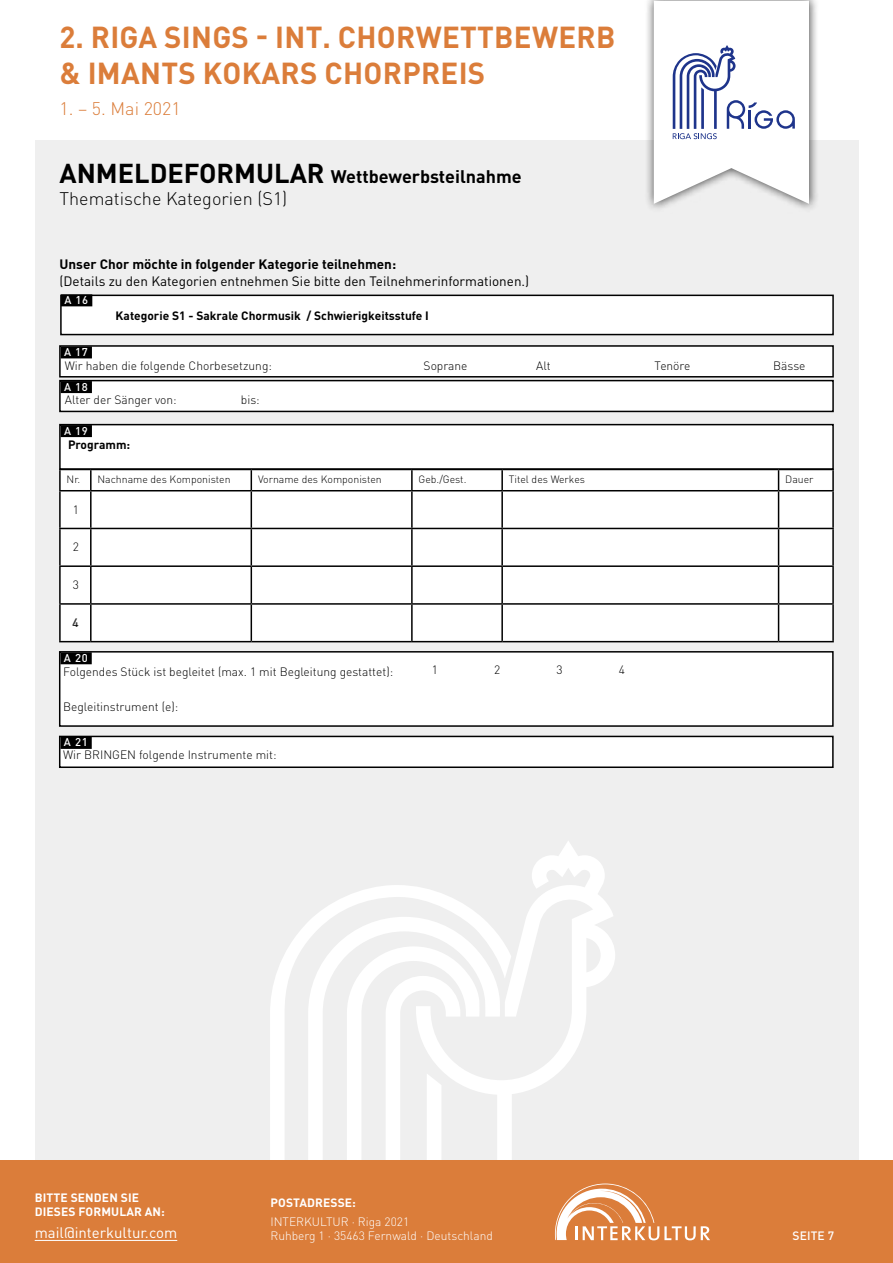
<style>
.page{position:relative;width:893px;height:1263px;background:#fff}
.page>*{position:absolute;margin:0;border:0;box-sizing:border-box;transform-origin:0 0}
.t1{font:700 30px/36px "DIN Pro";letter-spacing:.01em;color:#db7d3a}
.t2{font:300 18px/21.6px "DIN Pro";color:#000}
.t3{font:300 18px "DIN Pro";color:#db7d3a}
.t4{font:15px "DIN Pro";color:#fff}
.t5{font:13.5px "DIN Pro";color:#000}
.t6{font:700 13.5px "DIN Pro";color:#000}
.t7{font:300 12px "DIN Pro";color:#000}
.t8{font:700 12px "DIN Pro";color:#000}
.t9{font:300 12px/14.4px "DIN Pro";color:#fff}
.t10{font:700 12px/14.4px "DIN Pro";letter-spacing:.01em;color:#fff}
.t11{font:500 12px "DIN Pro";letter-spacing:.01em;color:#fff}
.t12{font:500 11.25px "DIN Pro";letter-spacing:.06em;color:#fff}
.t13{font:300 10.5px "DIN Pro";color:#000}
.s1{font-weight:700;font-size:27px}
.s2{font-weight:700}
</style>
<div class="page">
<div style="left:35px;top:140px;width:823px;height:1021px;background:#efefef"></div>
<svg style="left:511px;top:841px;width:104px;height:320px"></svg>
<svg style="left:270px;top:885px;width:241px;height:276px"></svg>
<div style="left:0;top:1161px;width:893px;height:102px;background:#db7d3a"></div>
<svg style="left:555px;top:1183px;width:155px;height:57px"></svg>
<div style="left:644px;top:0;width:174px;height:213px;background:#000;opacity:.75"></div>
<svg style="left:654px;top:1px;width:155px;height:203px"></svg>
<div style="left:61px;top:295px;width:772px;height:40px;background:#fff"></div>
<div style="left:60px;top:295px;width:774px;height:40px;border:2px solid #000"></div>
<div style="left:61px;top:294px;width:31px;height:12px;background:#000"></div>
<div style="left:60px;top:346px;width:773px;height:31px;background:#fff"></div>
<div style="left:61px;top:346px;width:31px;height:12px;background:#000"></div>
<div style="left:59px;top:345px;width:775px;height:32px;border:2px solid #000"></div>
<div style="left:60px;top:381px;width:773px;height:30px;background:#fff"></div>
<div style="left:61px;top:381px;width:31px;height:12px;background:#000"></div>
<div style="left:59px;top:380px;width:775px;height:32px;border:2px solid #000"></div>
<div style="left:60px;top:425px;width:773px;height:44px;background:#fff"></div>
<div style="left:61px;top:425px;width:31px;height:12px;background:#000"></div>
<div style="left:59px;top:424px;width:775px;height:46px;border:2px solid #000"></div>
<div style="left:61px;top:491px;width:771px;height:150px;background:#fff"></div>
<hr style="left:59px;top:469px;width:32px;height:1px;background:#000">
<hr style="left:59px;top:470px;width:2px;height:20px;background:#000">
<hr style="left:779px;top:469px;width:55px;height:1px;background:#000">
<svg style="left:60px;top:469px;width:772px;height:21px"></svg>
<hr style="left:832px;top:470px;width:2px;height:20px;background:#000">
<hr style="left:59px;top:490px;width:32px;height:1px;background:#000">
<hr style="left:59px;top:491px;width:2px;height:37px;background:#000">
<hr style="left:91px;top:490px;width:160px;height:1px;background:#000">
<hr style="left:90px;top:491px;width:2px;height:37px;background:#000">
<hr style="left:251px;top:490px;width:161px;height:1px;background:#000">
<hr style="left:251px;top:491px;width:1px;height:37px;background:#000">
<hr style="left:412px;top:490px;width:90px;height:1px;background:#000">
<hr style="left:411px;top:491px;width:2px;height:37px;background:#000">
<hr style="left:502px;top:490px;width:277px;height:1px;background:#000">
<hr style="left:501px;top:491px;width:2px;height:37px;background:#000">
<hr style="left:779px;top:490px;width:55px;height:1px;background:#000">
<hr style="left:778px;top:491px;width:1px;height:37px;background:#000">
<hr style="left:832px;top:491px;width:2px;height:37px;background:#000">
<hr style="left:59px;top:528px;width:32px;height:1px;background:#000">
<hr style="left:59px;top:529px;width:2px;height:36px;background:#000">
<hr style="left:91px;top:528px;width:160px;height:1px;background:#000">
<hr style="left:90px;top:529px;width:2px;height:36px;background:#000">
<hr style="left:251px;top:528px;width:161px;height:1px;background:#000">
<hr style="left:251px;top:529px;width:1px;height:36px;background:#000">
<hr style="left:412px;top:528px;width:90px;height:1px;background:#000">
<hr style="left:411px;top:529px;width:2px;height:36px;background:#000">
<hr style="left:502px;top:528px;width:277px;height:1px;background:#000">
<hr style="left:501px;top:529px;width:2px;height:36px;background:#000">
<hr style="left:779px;top:528px;width:55px;height:1px;background:#000">
<hr style="left:778px;top:529px;width:1px;height:36px;background:#000">
<hr style="left:832px;top:529px;width:2px;height:36px;background:#000">
<hr style="left:59px;top:565px;width:32px;height:2px;background:#000">
<hr style="left:59px;top:567px;width:2px;height:36px;background:#000">
<hr style="left:91px;top:565px;width:160px;height:2px;background:#000">
<hr style="left:90px;top:567px;width:2px;height:36px;background:#000">
<hr style="left:251px;top:565px;width:161px;height:2px;background:#000">
<hr style="left:251px;top:567px;width:1px;height:36px;background:#000">
<hr style="left:412px;top:565px;width:90px;height:2px;background:#000">
<hr style="left:411px;top:567px;width:2px;height:36px;background:#000">
<hr style="left:502px;top:565px;width:277px;height:2px;background:#000">
<hr style="left:501px;top:567px;width:2px;height:36px;background:#000">
<hr style="left:779px;top:565px;width:55px;height:2px;background:#000">
<hr style="left:778px;top:567px;width:1px;height:36px;background:#000">
<hr style="left:832px;top:567px;width:2px;height:36px;background:#000">
<hr style="left:59px;top:603px;width:32px;height:2px;background:#000">
<hr style="left:59px;top:605px;width:2px;height:36px;background:#000">
<hr style="left:91px;top:603px;width:160px;height:2px;background:#000">
<hr style="left:90px;top:605px;width:2px;height:36px;background:#000">
<hr style="left:251px;top:603px;width:161px;height:2px;background:#000">
<hr style="left:251px;top:605px;width:1px;height:36px;background:#000">
<hr style="left:412px;top:603px;width:90px;height:2px;background:#000">
<hr style="left:411px;top:605px;width:2px;height:36px;background:#000">
<hr style="left:502px;top:603px;width:277px;height:2px;background:#000">
<hr style="left:501px;top:605px;width:2px;height:36px;background:#000">
<hr style="left:779px;top:603px;width:55px;height:2px;background:#000">
<hr style="left:778px;top:605px;width:1px;height:36px;background:#000">
<hr style="left:832px;top:605px;width:2px;height:36px;background:#000">
<hr style="left:59px;top:641px;width:32px;height:1px;background:#000">
<hr style="left:91px;top:641px;width:160px;height:1px;background:#000">
<hr style="left:251px;top:641px;width:161px;height:1px;background:#000">
<hr style="left:412px;top:641px;width:90px;height:1px;background:#000">
<hr style="left:502px;top:641px;width:277px;height:1px;background:#000">
<hr style="left:779px;top:641px;width:55px;height:1px;background:#000">
<div style="left:60px;top:652px;width:773px;height:74px;background:#fff"></div>
<div style="left:60px;top:652px;width:32px;height:12px;background:#000"></div>
<div style="left:59px;top:651px;width:775px;height:76px;border:2px solid #000"></div>
<div style="left:60px;top:736px;width:773px;height:31px;background:#fff"></div>
<div style="left:60px;top:737px;width:32px;height:12px;background:#000"></div>
<div style="left:59px;top:736px;width:775px;height:32px;border:2px solid #000"></div>
<hr style="left:35px;top:1240px;width:142px;height:1px;background:#fff">
<h1 class="t1" style="left:60px;top:18px;width:557px">2. RIGA SINGS - INT. CHORWETTBEWERB &amp; IMANTS KOKARS CHORPREIS</h1>
<h2 class="t3" style="left:60px;top:96px;width:123px">1. – 5. Mai 2021</h2>
<h2 class="t2" style="left:60px;top:165px;width:464px"><span class="s1">ANMELDEFORMULAR</span> <span class="s2">Wettbewerbsteilnahme<br></span>Thematische Kategorien (S1)</h2>
<p class="t6" style="left:60px;top:255px;width:338px">Unser Chor möchte in folgender Kategorie teilnehmen:</p>
<p class="t5" style="left:60px;top:271px;width:471px">(Details zu den Kategorien entnehmen Sie bitte den Teilnehmerinformationen.)</p>
<p class="t8" style="left:116px;top:308px;width:315px">Kategorie S1 - Sakrale Chormusik / Schwierigkeitsstufe I</p>
<p class="t12" style="left:64px;top:292px;width:25px">A 16</p>
<p class="t12" style="left:64px;top:344px;width:25px">A 17</p>
<p class="t12" style="left:64px;top:379px;width:25px">A 18</p>
<p class="t12" style="left:64px;top:423px;width:25px">A 19</p>
<p class="t7" style="left:65px;top:358px;width:209px">Wir haben die folgende Chorbesetzung:</p>
<p class="t7" style="left:424px;top:358px;width:45px">Soprane</p>
<p class="t7" style="left:536px;top:358px;width:16px">Alt</p>
<p class="t7" style="left:655px;top:358px;width:37px">Tenöre</p>
<p class="t7" style="left:773px;top:358px;width:34px">Bässe</p>
<p class="t7" style="left:65px;top:392px;width:113px">Alter der Sänger von:</p>
<p class="t7" style="left:241px;top:392px;width:20px">bis:</p>
<p class="t8" style="left:68px;top:436px;width:64px">Programm:</p>
<p class="t13" style="left:67px;top:472px;width:165px">Nr. Nachname des Komponisten</p>
<p class="t13" style="left:258px;top:472px;width:125px">Vorname des Komponisten</p>
<p class="t13" style="left:419px;top:472px;width:49px">Geb./Gest.</p>
<p class="t13" style="left:509px;top:472px;width:78px">Titel des Werkes</p>
<p class="t13" style="left:785px;top:472px;width:30px">Dauer</p>
<p class="t7" style="left:73px;top:501px;width:8px">1</p>
<p class="t7" style="left:73px;top:539px;width:8px">2</p>
<p class="t7" style="left:73px;top:576px;width:8px">3</p>
<p class="t7" style="left:73px;top:614px;width:8px">4</p>
<p class="t12" style="left:64px;top:650px;width:25px">A 20</p>
<p class="t7" style="left:63px;top:664px;width:332px">Folgendes Stück ist begleitet (max. 1 mit Begleitung gestattet):</p>
<p class="t7" style="left:63px;top:698px;width:117px">Begleitinstrument (e):</p>
<p class="t12" style="left:64px;top:735px;width:25px">A 21</p>
<p class="t7" style="left:63px;top:746px;width:215px">Wir BRINGEN folgende Instrumente mit:</p>
<p class="t7" style="left:432px;top:662px;width:8px">1</p>
<p class="t7" style="left:494px;top:662px;width:8px">2</p>
<p class="t7" style="left:556px;top:662px;width:8px">3</p>
<p class="t7" style="left:619px;top:662px;width:8px">4</p>
<p class="t10" style="left:35px;top:1190px;width:132px">BITTE SENDEN SIE<br>DIESES FORMULAR AN:</p>
<p class="t4" style="left:35px;top:1223px;width:144px">mail@interkultur.com</p>
<p class="t11" style="left:792px;top:1228px;width:43px">SEITE 7</p>
<p class="t10" style="left:270px;top:1195px;width:87px">POSTADRESSE:</p>
<p class="t9" style="left:270px;top:1214px;width:224px">INTERKULTUR · Riga 2021<br>Ruhberg 1 · 35463 Fernwald · Deutschland</p>
</div>
